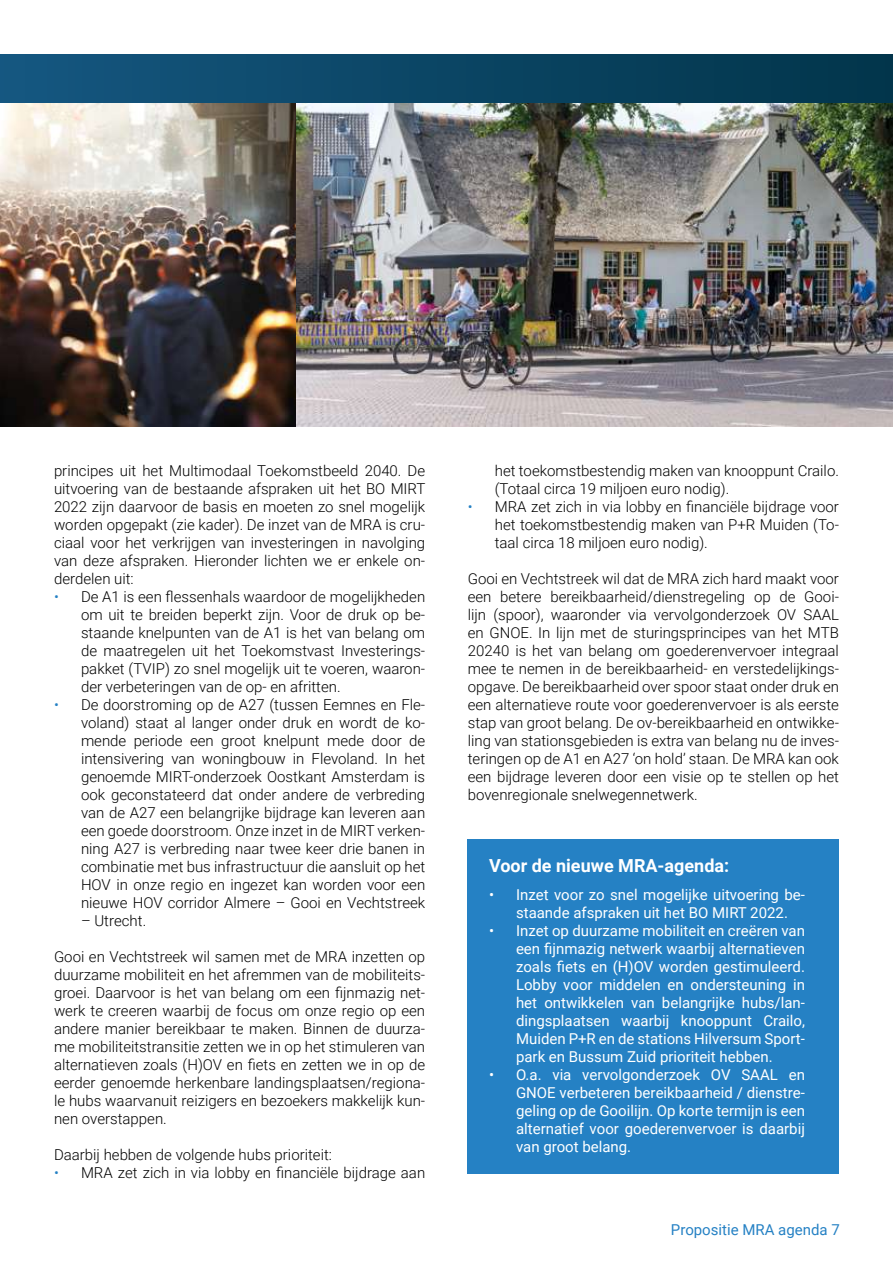
<style>
.page{position:relative;width:893px;height:1263px;background:#fff}
.page>*{position:absolute;margin:0;border:0;box-sizing:border-box;transform-origin:0 0}
.t1{font:700 18px "Roboto";color:#fff}
.t2{font:300 15px/18px "Roboto";color:#000;text-align:justify}
.t3{font:15px/18px "Roboto";color:#fff;text-align:justify}
.t4{font:15px "Roboto";color:#2581c4}
.s1{color:#2581c4}
</style>
<div class="page">
<div style="left:0;top:54px;width:893px;height:49px;background:linear-gradient(to right,#155780,#01354a)"></div>
<img style="left:0;top:104px;width:893px;height:322px">
<div style="left:468px;top:839px;width:371px;height:334px;background:#2581c4"></div>
<p class="t2" style="left:54px;top:461px;width:373px">principes uit het Multimodaal Toekomstbeeld 2040. De uitvoering van de bestaande afspraken uit het BO MIRT 2022 zijn daarvoor de basis en moeten zo snel mogelijk worden opgepakt (zie kader). De inzet van de MRA is cru&shy;ciaal voor het verkrijgen van investeringen in navolging van deze afspraken. Hieronder lichten we er enkele on&shy;derdelen uit:</p>
<p class="t2" style="left:81px;top:587px;width:346px;text-indent:-27px"><span class="s1">•</span> De A1 is een flessenhals waardoor de mogelijkheden om uit te breiden beperkt zijn. Voor de druk op be&shy;staande knelpunten van de A1 is het van belang om de maatregelen uit het Toekomstvast Investerings&shy;pakket (TVIP) zo snel mogelijk uit te voeren, waaron&shy;der verbeteringen van de op- en afritten.</p>
<p class="t2" style="left:81px;top:695px;width:346px;text-indent:-27px"><span class="s1">•</span> De doorstroming op de A27 (tussen Eemnes en Fle&shy;voland) staat al langer onder druk en wordt de ko&shy;mende periode een groot knelpunt mede door de intensivering van woningbouw in Flevoland. In het genoemde MIRT-onderzoek Oostkant Amsterdam is ook geconstateerd dat onder andere de verbreding van de A27 een belangrijke bijdrage kan leveren aan een goede doorstroom. Onze inzet in de MIRT verken&shy;ning A27 is verbreding naar twee keer drie banen in combinatie met bus infrastructuur die aansluit op het HOV in onze regio en ingezet kan worden voor een nieuwe HOV corridor Almere – Gooi en Vechtstreek</p>
<p class="t2" style="left:81px;top:911px;width:67px">– Utrecht.</p>
<p class="t2" style="left:54px;top:947px;width:373px">Gooi en Vechtstreek wil samen met de MRA inzetten op duurzame mobiliteit en het afremmen van de mobiliteits&shy;groei. Daarvoor is het van belang om een fijnmazig net&shy;werk te creeren waarbij de focus om onze regio op een andere manier bereikbaar te maken. Binnen de duurza&shy;me mobiliteitstransitie zetten we in op het stimuleren van alternatieven zoals (H)OV en fiets en zetten we in op de eerder genoemde herkenbare landingsplaatsen/regiona&shy;le hubs waarvanuit reizigers en bezoekers makkelijk kun&shy;nen overstappen.</p>
<p class="t2" style="left:54px;top:1145px;width:279px">Daarbij hebben de volgende hubs prioriteit:</p>
<p class="t2" style="left:54px;top:1163px;width:373px"><span class="s1">•</span> MRA zet zich in via lobby en financiële bijdrage aan</p>
<p class="t2" style="left:495px;top:461px;width:346px">het toekomstbestendig maken van knooppunt Crailo. (Totaal circa 19 miljoen euro nodig).</p>
<p class="t2" style="left:495px;top:497px;width:346px;text-indent:-27px"><span class="s1">•</span> MRA zet zich in via lobby en financiële bijdrage voor het toekomstbestendig maken van P+R Muiden (To&shy;taal circa 18 miljoen euro nodig).</p>
<p class="t2" style="left:468px;top:569px;width:373px">Gooi en Vechtstreek wil dat de MRA zich hard maakt voor een betere bereikbaarheid/dienstregeling op de Gooi&shy;lijn (spoor), waaronder via vervolgonderzoek OV SAAL en GNOE. In lijn met de sturingsprincipes van het MTB 20240 is het van belang om goederenvervoer integraal mee te nemen in de bereikbaarheid- en verstedelijkings&shy;opgave. De bereikbaarheid over spoor staat onder druk en een alternatieve route voor goederenvervoer is als eerste stap van groot belang. De ov-bereikbaarheid en ontwikke&shy;ling van stationsgebieden is extra van belang nu de inves&shy;teringen op de A1 en A27 ‘on hold’ staan. De MRA kan ook een bijdrage leveren door een visie op te stellen op het bovenregionale snelwegennetwerk.</p>
<p class="t1" style="left:489px;top:853px;width:242px">Voor de nieuwe MRA-agenda:</p>
<p class="t3" style="left:516px;top:885px;width:290px;text-indent:-27px">• Inzet voor zo snel mogelijke uitvoering be&shy;staande afspraken uit het BO MIRT 2022.</p>
<p class="t3" style="left:516px;top:921px;width:290px;text-indent:-27px">• Inzet op duurzame mobiliteit en creëren van een fijnmazig netwerk waarbij alternatieven zoals fiets en (H)OV worden gestimuleerd.<br>Lobby voor middelen en ondersteuning in het ontwikkelen van belangrijke hubs/lan&shy;dingsplaatsen waarbij knooppunt Crailo, Muiden P+R en de stations Hilversum Sport&shy;park en Bussum Zuid prioriteit hebben.</p>
<p class="t3" style="left:516px;top:1065px;width:290px;text-indent:-27px">• O.a. via vervolgonderzoek OV SAAL en GNOE verbeteren bereikbaarheid / dienstre&shy;geling op de Gooilijn. Op korte termijn is een alternatief voor goederenvervoer is daarbij van groot belang.</p>
<p class="t4" style="left:671px;top:1219px;width:170px">Propositie MRA agenda 7</p>
</div>
